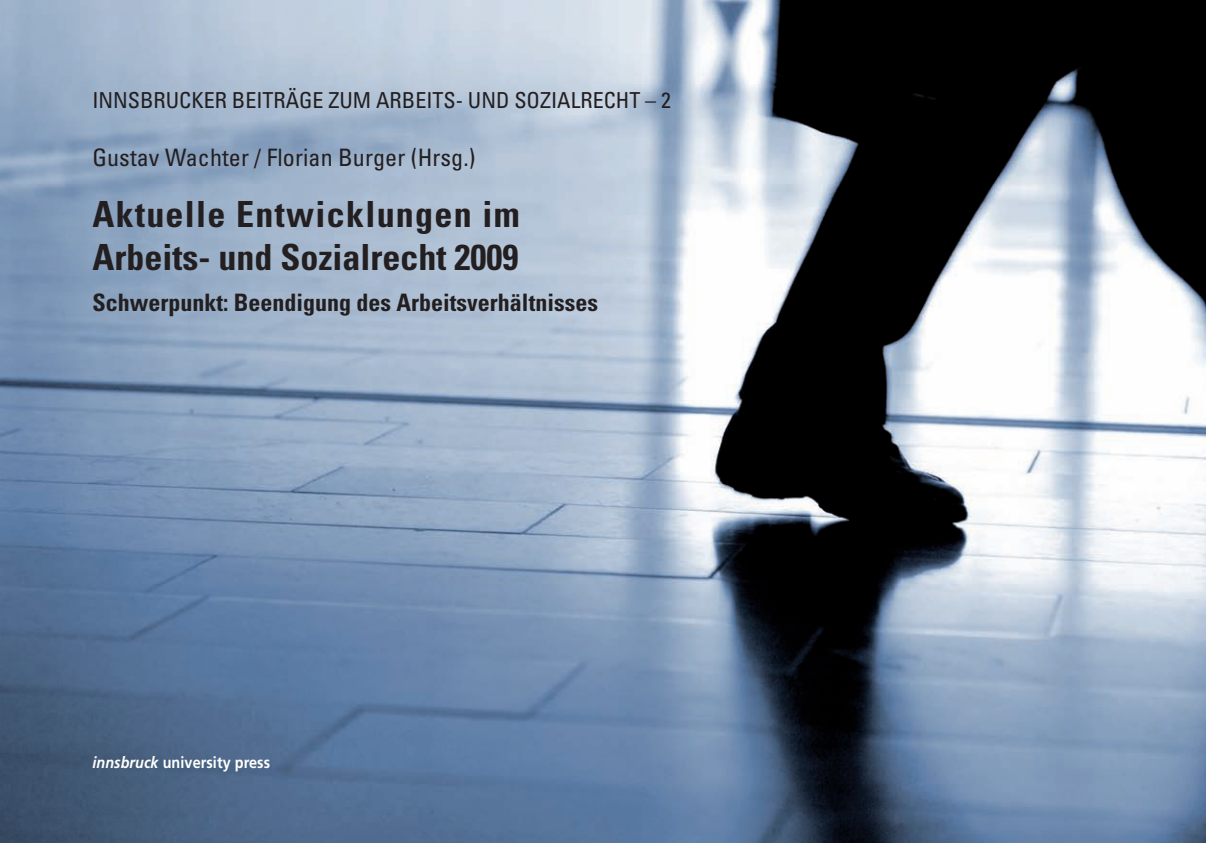
<style>
.page{position:relative;width:1206px;height:843px;background:#fff}
.page>*{position:absolute;margin:0;border:0;box-sizing:border-box;transform-origin:0 0}
.t1{font:700 condensed 36px "Univers";color:#231f20}
.t2{font:700 condensed 36px "Univers";letter-spacing:.035em;color:#231f20}
.t3{font:700 condensed 24px "Univers";color:#231f20}
.t4{font:condensed 24px "Univers";letter-spacing:.005em;color:#231f20}
.t5{font:condensed 22px "Univers";color:#231f20}
.t6{font:700 16px "Frutiger";letter-spacing:.005em;color:#fff;scale:.9 1}
.s1{font-style:italic}
</style>
<div class="page">
<img style="left:0;top:0;width:1205px;height:842px">
<svg style="left:0;top:0;width:9px;height:3px"></svg>
<svg style="left:0;top:839px;width:9px;height:4px"></svg>
<p class="t5" style="left:92px;top:86px;width:580px">INNSBRUCKER BEITRÄGE ZUM ARBEITS- UND SOZIALRECHT – 2</p>
<p class="t4" style="left:92px;top:142px;width:384px">Gustav Wachter / Florian Burger (Hrsg.)</p>
<p class="t2" style="left:92px;top:192px;width:429px">Aktuelle Entwicklungen im</p>
<p class="t1" style="left:92px;top:235px;width:427px">Arbeits- und Sozialrecht 2009</p>
<p class="t3" style="left:92px;top:288px;width:507px">Schwerpunkt: Beendigung des Arbeitsverhältnisses</p>
<p class="t6" style="left:92px;top:753px;width:199px"><span class="s1">innsbruck</span> university press</p>
</div>
